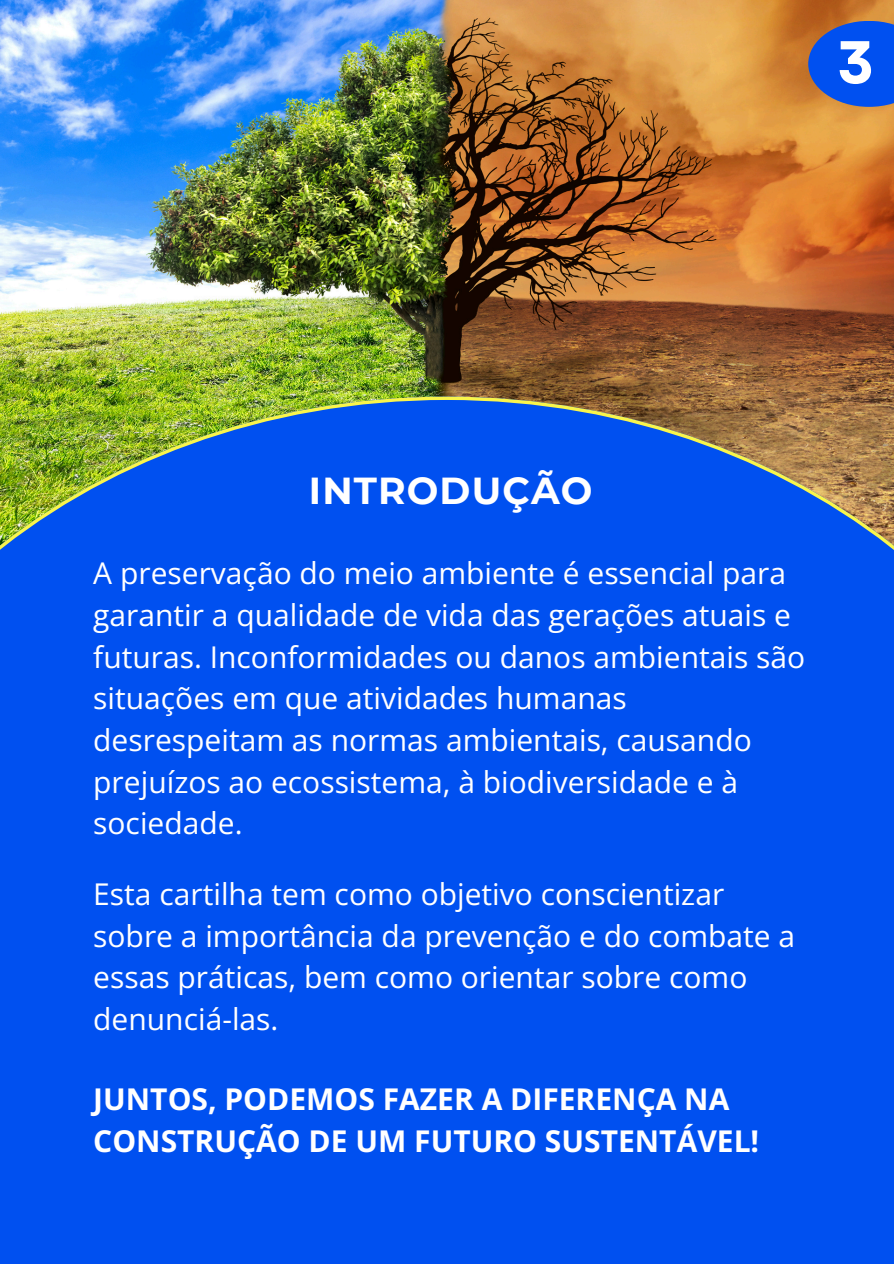
<style>
.page{position:relative;width:894px;height:1264px;background:#fff}
.page>*{position:absolute;margin:0;border:0;box-sizing:border-box;transform-origin:0 0}
.t1{font:700 60px "Garet";color:#fff}
.t2{font:700 37.5px "Montserrat";letter-spacing:.03em;color:#fff}
.t3{font:30px/41.7px "Open Sans";color:#fff}
.t4{font:700 30px/41.7px "Open Sans";color:#fff}
</style>
<div class="page">
<img style="left:0;top:0;width:893px;height:396px">
<div style="left:0;top:396px;width:893px;height:867px;background:#0050f0"></div>
<svg style="left:808px;top:21px;width:85px;height:86px"></svg>
<p class="t1" style="left:836px;top:19px;width:39px">3</p>
<p class="t2" style="left:309px;top:467px;width:285px">INTRODUÇÃO</p>
<p class="t3" style="left:93px;top:552px;width:713px">A preservação do meio ambiente é essencial para garantir a qualidade de vida das gerações atuais e futuras. Inconformidades ou danos ambientais são situações em que atividades humanas desrespeitam as normas ambientais, causando prejuízos ao ecossistema, à biodiversidade e à sociedade.</p>
<h1 class="t3" style="left:93px;top:872px;width:703px">Esta cartilha tem como objetivo conscientizar sobre a importância da prevenção e do combate a essas práticas, bem como orientar sobre como denunciá-las.</h1>
<p class="t4" style="left:93px;top:1077px;width:667px">JUNTOS, PODEMOS FAZER A DIFERENÇA NA<br>CONSTRUÇÃO DE UM FUTURO SUSTENTÁVEL!</p>
</div>
